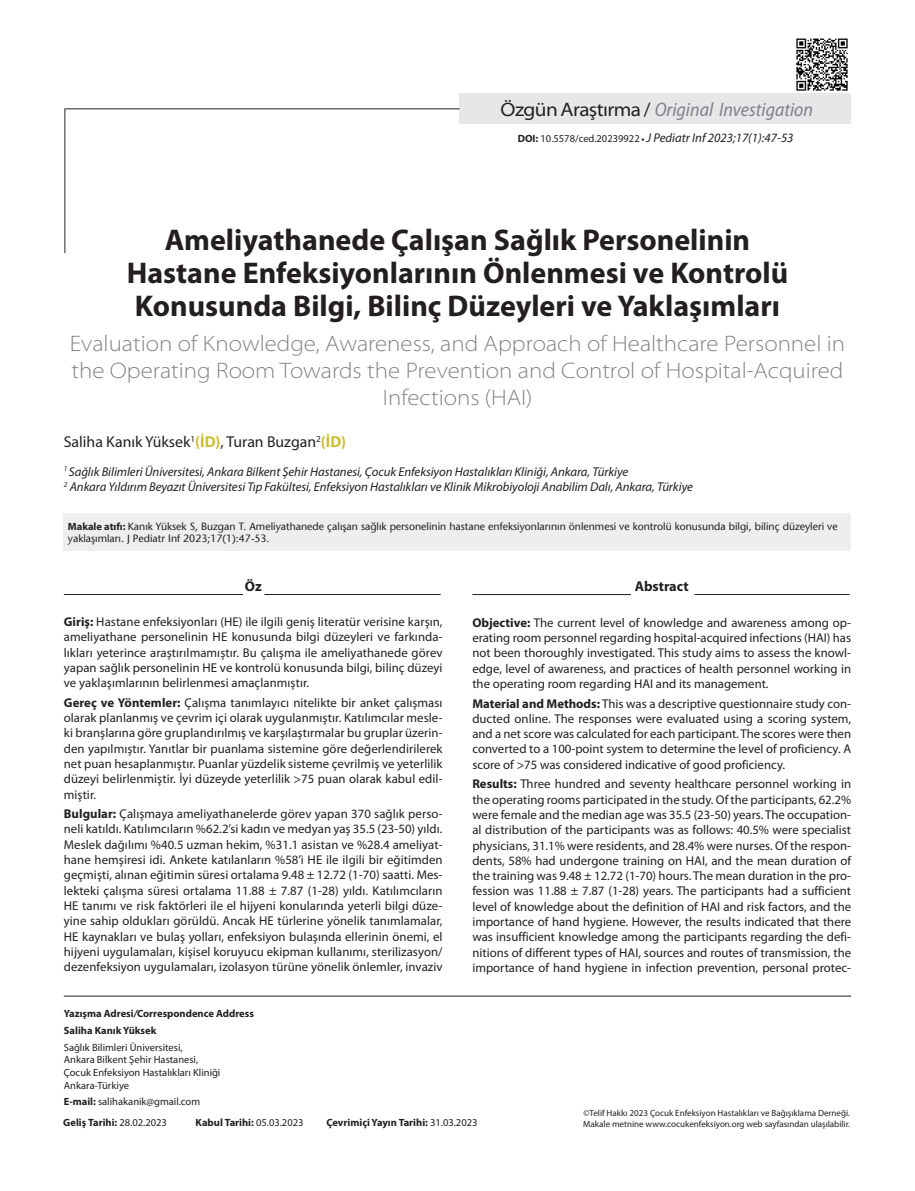
<style>
.page{position:relative;width:915px;height:1191px;background:#fff}
.page>*{position:absolute;margin:0;border:0;box-sizing:border-box;transform-origin:0 0}
.t1{font:700 30px/33px "Myriad Pro";color:#231f20;text-align:center}
.t2{font:300 semi-expanded 22.5px/27px "Myriad Pro";color:#808285;text-align:center}
.t3{font:italic semi-condensed 19.5px "Myriad Pro";color:#808285}
.t4{font:15.75px "Myriad Pro";color:#231f20}
.t5{font:700 14.25px "Myriad Pro";color:#231f20}
.t6{font:12.75px/15.3px "Myriad Pro";color:#231f20;text-align:justify}
.t7{font:italic 12.75px/15.3px "Myriad Pro";letter-spacing:-.005em;color:#231f20}
.t8{font:500 10.5px/12.6px "Stone Sans Std";color:#231f20}
.t9{font:10.5px/12.6px "Myriad Pro";color:#231f20}
.t10{font:700 10.5px/16.8px "Myriad Pro";color:#231f20}
.t11{font:9px "Myriad Pro";color:#231f20}
.s1{font-style:normal;font-stretch:semi-expanded;color:#231f20}
.s2{font-style:normal;font-stretch:normal;color:#231f20}
.s3{font-weight:700;font-style:normal;font-size:10.5px}
.s4{font-style:normal;font-size:10.5px}
.s5{font-weight:700;font-style:normal;font-size:9px}
.s6{font-weight:700;color:#cabd34}
.s7{font-family:"Myriad Pro";font-weight:700}
.s8{font-weight:700}
.s9{font-style:italic}
.s10{font-weight:400}
</style>
<div class="page">
<img style="left:796px;top:38px;width:52px;height:53px">
<hr style="left:64px;top:995px;width:786px;height:1px;background:#231f20">
<div style="left:459px;top:94px;width:391px;height:30px;background:#e6e7e9"></div>
<hr style="left:64px;top:108px;width:1px;height:145px;background:#231f20">
<hr style="left:65px;top:108px;width:394px;height:1px;background:#231f20">
<hr style="left:64px;top:594px;width:179px;height:1px;background:#231f20">
<hr style="left:264px;top:594px;width:176px;height:1px;background:#231f20">
<hr style="left:472px;top:594px;width:158px;height:1px;background:#231f20">
<hr style="left:694px;top:594px;width:155px;height:1px;background:#231f20">
<div style="left:64px;top:513px;width:786px;height:38px;background:#eeeeef"></div>
<h3 class="t3" style="left:500px;top:99px;width:314px"><span class="s1">ÖzgünAraştırma</span> <span class="s2">/</span> Original Investigation</h3>
<p class="t7" style="left:517px;top:131px;width:277px"><span class="s3">DOI:</span> <span class="s4">10.5578/ced.20239922</span> <span class="s5">•</span> J Pediatr Inf 2023;17(1):47-53</p>
<h1 class="t1" style="left:127px;top:223px;width:663px">Ameliyathanede Çalışan Sağlık Personelinin<br>Hastane Enfeksiyonlarının Önlenmesi ve Kontrolü<br>Konusunda Bilgi, Bilinç Düzeyleri ve Yaklaşımları</h1>
<h2 class="t2" style="left:70px;top:330px;width:776px">Evaluation of Knowledge, Awareness, and Approach of Healthcare Personnel in the Operating Room Towards the Prevention and Control of Hospital-Acquired<br>Infections (HAI)</h2>
<p class="t4" style="left:64px;top:433px;width:284px">Saliha Kanık Yüksek<sup>1</sup><span class="s6">(İD)</span>, Turan Buzgan<sup>2</sup><span class="s6">(İD)</span></p>
<p class="t7" style="left:64px;top:464px;width:630px"><sup>1</sup> Sağlık Bilimleri Üniversitesi, Ankara Bilkent Şehir Hastanesi, Çocuk Enfeksiyon Hastalıkları Kliniği, Ankara, Türkiye<br><sup>2</sup> Ankara Yıldırım Beyazıt Üniversitesi Tıp Fakültesi, Enfeksiyon Hastalıkları ve Klinik Mikrobiyoloji Anabilim Dalı, Ankara, Türkiye</p>
<p class="t8" style="left:68px;top:520px;width:771px"><span class="s7">Makale atıfı:</span> Kanık Yüksek S, Buzgan T. Ameliyathanede çalışan sağlık personelinin hastane enfeksiyonlarının önlenmesi ve kontrolü konusunda bilgi, bilinç düzeyleri ve yaklaşımları. J Pediatr Inf 2023;17(1):47-53.</p>
<p class="t5" style="left:245px;top:578px;width:18px">Öz</p>
<p class="t6" style="left:64px;top:614px;width:380px"><span class="s8">Giriş:</span> Hastane enfeksiyonları (HE) ile ilgili geniş literatür verisine karşın, ameliyathane personelinin HE konusunda bilgi düzeyleri ve farkında&shy;lıkları yeterince araştırılmamıştır. Bu çalışma ile ameliyathanede görev yapan sağlık personelinin HE ve kontrolü konusunda bilgi, bilinç düzeyi ve yaklaşımlarının belirlenmesi amaçlanmıştır.</p>
<p class="t6" style="left:64px;top:695px;width:380px"><span class="s8">Gereç ve Yöntemler:</span> Çalışma tanımlayıcı nitelikte bir anket çalışması olarak planlanmış ve çevrim içi olarak uygulanmıştır. Katılımcılar mesle&shy;ki branşlarına göre gruplandırılmış ve karşılaştırmalar bu gruplar üzerin&shy;den yapılmıştır. Yanıtlar bir puanlama sistemine göre değerlendirilerek net puan hesaplanmıştır. Puanlar yüzdelik sisteme çevrilmiş ve yeterlilik düzeyi belirlenmiştir. İyi düzeyde yeterlilik &gt;75 puan olarak kabul edil&shy;miştir.</p>
<p class="t6" style="left:64px;top:806px;width:380px"><span class="s8">Bulgular:</span> Çalışmaya ameliyathanelerde görev yapan 370 sağlık perso&shy;neli katıldı. Katılımcıların %62.2’si kadın ve medyan yaş 35.5 (23-50) yıldı.<br>Meslek dağılımı %40.5 uzman hekim, %31.1 asistan ve %28.4 ameliyat&shy;hane hemşiresi idi. Ankete katılanların %58’i HE ile ilgili bir eğitimden geçmişti, alınan eğitimin süresi ortalama 9.48 ± 12.72 (1-70) saatti. Mes&shy;lekteki çalışma süresi ortalama 11.88 ± 7.87 (1-28) yıldı. Katılımcıların HE tanımı ve risk faktörleri ile el hijyeni konularında yeterli bilgi düze&shy;yine sahip oldukları görüldü. Ancak HE türlerine yönelik tanımlamalar, HE kaynakları ve bulaş yolları, enfeksiyon bulaşında ellerinin önemi, el hijyeni uygulamaları, kişisel koruyucu ekipman kullanımı, sterilizasyon/ dezenfeksiyon uygulamaları, izolasyon türüne yönelik önlemler, invaziv</p>
<p class="t10" style="left:64px;top:1005px;width:191px">Yazışma Adresi<span class="s9">/</span>Correspondence Address<br>Saliha Kanık Yüksek</p>
<p class="t9" style="left:64px;top:1041px;width:158px">Sağlık Bilimleri Üniversitesi,<br>Ankara Bilkent Şehir Hastanesi,<br>Çocuk Enfeksiyon Hastalıkları Kliniği<br>Ankara-Türkiye</p>
<p class="t9" style="left:64px;top:1095px;width:138px"><span class="s8">E-mail:</span> salihakanik@gmail.com</p>
<p class="t5" style="left:634px;top:578px;width:55px">Abstract</p>
<p class="t6" style="left:472px;top:615px;width:380px"><span class="s8">Objective:</span> The current level of knowledge and awareness among op&shy;erating room personnel regarding hospital-acquired infections (HAI) has not been thoroughly investigated. This study aims to assess the knowl&shy;edge, level of awareness, and practices of health personnel working in the operating room regarding HAI and its management.</p>
<p class="t6" style="left:472px;top:696px;width:380px"><span class="s8">Material and Methods:</span> This was a descriptive questionnaire study con&shy;ducted online. The responses were evaluated using a scoring system, and a net score was calculated for each participant. The scores were then converted to a 100-point system to determine the level of proficiency. A score of &gt;75 was considered indicative of good proficiency.</p>
<p class="t6" style="left:472px;top:776px;width:380px"><span class="s8">Results:</span> Three hundred and seventy healthcare personnel working in the operating rooms participated in the study. Of the participants, 62.2% were female and the median age was 35.5 (23-50) years. The occupation&shy;al distribution of the participants was as follows: 40.5% were specialist physicians, 31.1% were residents, and 28.4% were nurses. Of the respon&shy;dents, 58% had undergone training on HAI, and the mean duration of the training was 9.48 ± 12.72 (1-70) hours. The mean duration in the pro&shy;fession was 11.88 ± 7.87 (1-28) years. The participants had a sufficient level of knowledge about the definition of HAI and risk factors, and the importance of hand hygiene. However, the results indicated that there was insufficient knowledge among the participants regarding the defi&shy;nitions of different types of HAI, sources and routes of transmission, the importance of hand hygiene in infection prevention, personal protec-</p>
<p class="t10" style="left:63px;top:1114px;width:105px">Geliş Tarihi: <span class="s10">28.02.2023</span></p>
<p class="t10" style="left:195px;top:1114px;width:109px">Kabul Tarihi: <span class="s10">05.03.2023</span></p>
<p class="t11" style="left:583px;top:1108px;width:268px">©Telif Hakkı 2023 Çocuk Enfeksiyon Hastalıkları ve Bağışıklama Derneği.</p>
<p class="t10" style="left:326px;top:1114px;width:153px">Çevrimiçi Yayın Tarihi: <span class="s10">31.03.2023</span></p>
<p class="t11" style="left:583px;top:1119px;width:268px">Makale metnine www.cocukenfeksiyon.org web sayfasından ulaşılabilir.</p>
</div>
